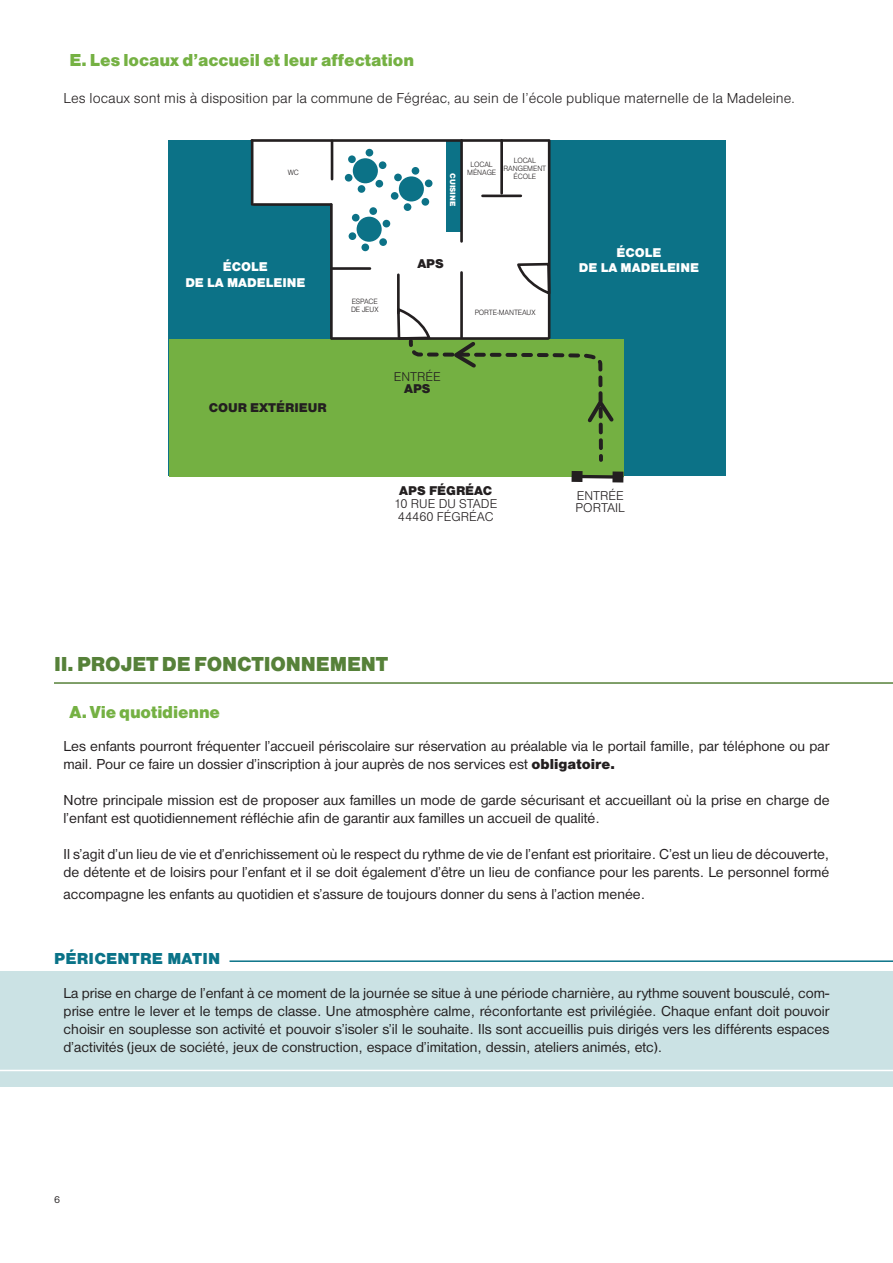
<style>
.page{position:relative;width:893px;height:1263px;background:#fff}
.page>*{position:absolute;margin:0;border:0;box-sizing:border-box;transform-origin:0 0}
.t1{font:21px "Nimbus Sans DOT Blac";letter-spacing:-.005em;color:#568139}
.t2{font:18px "Nimbus Sans DOT Blac";letter-spacing:-.005em;color:#75b143}
.t3{font:16.5px "Nimbus Sans DOT Blac";letter-spacing:.015em;color:#0a7388}
.t4{font:15px/18px "Nimbus Sans DOT";color:#231f20}
.t5{font:15px "Nimbus Sans DOT Ligh";color:#231f20}
.t6{font:13.2px/12.6px "Nimbus Sans DOT Ligh";color:#231f20;text-align:center}
.t7{font:13.2px "Nimbus Sans DOT Blac";color:#fff}
.t8{font:13.2px "Nimbus Sans DOT Blac";color:#231f20}
.t9{font:10.5px "Nimbus Sans DOT";color:#231f20}
.t10{font:7.95px/7.9px "Nimbus Sans DOT Ligh";letter-spacing:-.01em;color:#231f20;scale:.95 1}
.t11{font:7.95px "Nimbus Sans DOT Blac";color:#fff}
.s1{font-family:"Nimbus Sans DOT Blac"}
</style>
<div class="page">
<div style="left:168px;top:140px;width:558px;height:336px;background:#0c7287"></div>
<div style="left:169px;top:339px;width:454px;height:138px;background:#74b042"></div>
<svg style="left:250px;top:139px;width:373px;height:344px"></svg>
<hr style="left:54px;top:682px;width:839px;height:2px;background:#568139">
<div style="left:0;top:971px;width:893px;height:116px;background:#cbe2e4"></div>
<hr style="left:0;top:1070px;width:893px;height:1px;background:#fff">
<hr style="left:230px;top:960px;width:663px;height:2px;background:#0a7388">
<p class="t2" style="left:69px;top:50px;width:346px">E. Les locaux d’accueil et leur affectation</p>
<p class="t5" style="left:64px;top:90px;width:733px">Les locaux sont mis à disposition par la commune de Fégréac, au sein de l’école publique maternelle de la Madeleine.</p>
<p class="t10" style="left:288px;top:168px;width:13px">WC</p>
<p class="t11" style="left:458px;top:173px;width:35px;rotate:90deg">CUISINE</p>
<p class="t10" style="left:471px;top:160px;width:25px">LOCAL</p>
<p class="t10" style="left:467px;top:168px;width:32px">MÉNAGE</p>
<p class="t10" style="left:504px;top:156px;width:46px;text-align:center">LOCAL<br>RANGEMENT<br>ÉCOLE</p>
<p class="t7" style="left:616px;top:244px;width:46px">ÉCOLE</p>
<p class="t8" style="left:417px;top:256px;width:28px">APS</p>
<p class="t7" style="left:223px;top:259px;width:46px">ÉCOLE</p>
<p class="t7" style="left:579px;top:260px;width:122px">DE LA MADELEINE</p>
<p class="t7" style="left:185px;top:274px;width:122px">DE LA MADELEINE</p>
<p class="t8" style="left:209px;top:400px;width:119px">COUR EXTÉRIEUR</p>
<p class="t10" style="left:351px;top:297px;width:30px">ESPACE<br>DE JEUX</p>
<p class="t6" style="left:394px;top:371px;width:49px;line-height:11.9px">ENTRÉE<br><span class="s1">APS</span></p>
<p class="t10" style="left:475px;top:308px;width:66px">PORTE-MANTEAUX</p>
<p class="t6" style="left:394px;top:485px;width:105px"><span class="s1">APS FÉGRÉAC<br></span>10 RUE DU STADE<br>44460 FÉGRÉAC</p>
<p class="t6" style="left:576px;top:489px;width:51px;line-height:11.9px;text-align:left">ENTRÉE<br>PORTAIL</p>
<p class="t1" style="left:54px;top:652px;width:336px">II. PROJET DE FONCTIONNEMENT</p>
<p class="t2" style="left:69px;top:702px;width:152px">A. Vie quotidienne</p>
<p class="t4" style="left:64px;top:738px;width:767px">Les enfants pourront fréquenter l’accueil périscolaire sur réservation au préalable via le portail famille, par téléphone ou par mail. Pour ce faire un dossier d’inscription à jour auprès de nos services est <span class="s1">obligatoire.</span></p>
<p class="t4" style="left:64px;top:792px;width:768px">Notre principale mission est de proposer aux familles un mode de garde sécurisant et accueillant où la prise en charge de l’enfant est quotidiennement réfléchie afin de garantir aux familles un accueil de qualité.</p>
<p class="t4" style="left:64px;top:846px;width:767px">Il s’agit d’un lieu de vie et d’enrichissement où le respect du rythme de vie de l’enfant est prioritaire. C’est un lieu de découverte, de détente et de loisirs pour l’enfant et il se doit également d’être un lieu de confiance pour les parents. Le personnel formé</p>
<p class="t4" style="left:64px;top:885px;width:583px">accompagne les enfants au quotidien et s’assure de toujours donner du sens à l’action menée.</p>
<p class="t3" style="left:54px;top:949px;width:168px">PÉRICENTRE MATIN</p>
<p class="t4" style="left:64px;top:984px;width:767px;text-align:justify">La prise en charge de l’enfant à ce moment de la journée se situe à une période charnière, au rythme souvent bousculé, com&shy;prise entre le lever et le temps de classe. Une atmosphère calme, réconfortante est privilégiée. Chaque enfant doit pouvoir choisir en souplesse son activité et pouvoir s’isoler s’il le souhaite. Ils sont accueillis puis dirigés vers les différents espaces d’activités (jeux de société, jeux de construction, espace d’imitation, dessin, ateliers animés, etc).</p>
<p class="t9" style="left:54px;top:1193px;width:8px">6</p>
</div>
